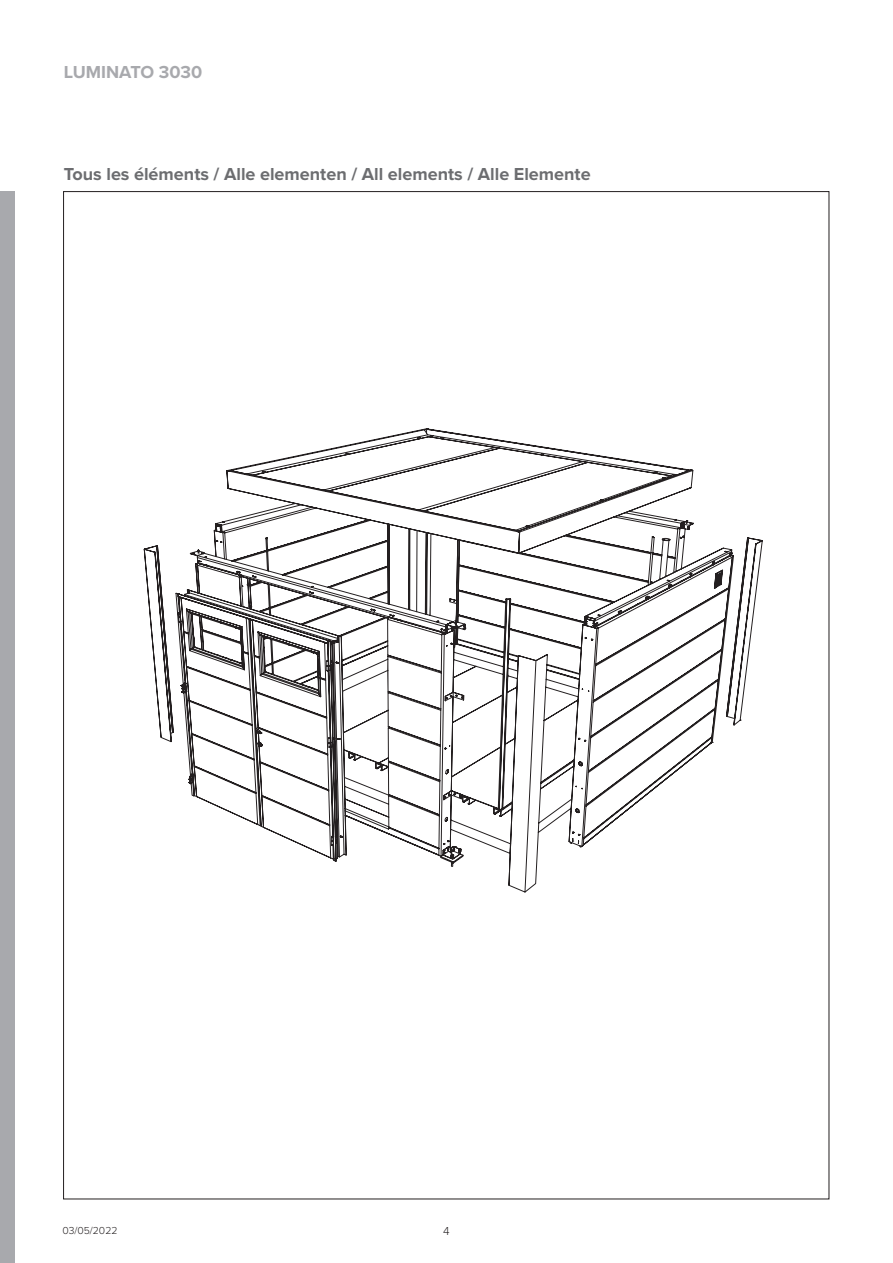
<style>
.page{position:relative;width:893px;height:1263px;background:#fff}
.page>*{position:absolute;margin:0;border:0;box-sizing:border-box;transform-origin:0 0}
.t1{font:700 18px "Proxima Nova";color:#6c6d70}
.t2{font:700 18px "Proxima Nova";color:#a8a9ad}
.t3{font:300 12px "Proxima Nova";color:#231f20}
.t4{font:300 10.5px "Proxima Nova";color:#231f20}
</style>
<div class="page">
<div style="left:0;top:191px;width:15px;height:1072px;background:#a8a9ad"></div>
<svg style="left:143px;top:428px;width:620px;height:465px"></svg>
<p class="t2" style="left:64px;top:59px;width:140px">LUMINATO 3030</p>
<p class="t1" style="left:64px;top:161px;width:528px">Tous les éléments / Alle elementen / All elements / Alle Elemente</p>
<p class="t4" style="left:62px;top:1223px;width:57px">03/05/2022</p>
<p class="t3" style="left:443px;top:1222px;width:8px">4</p>
</div>
